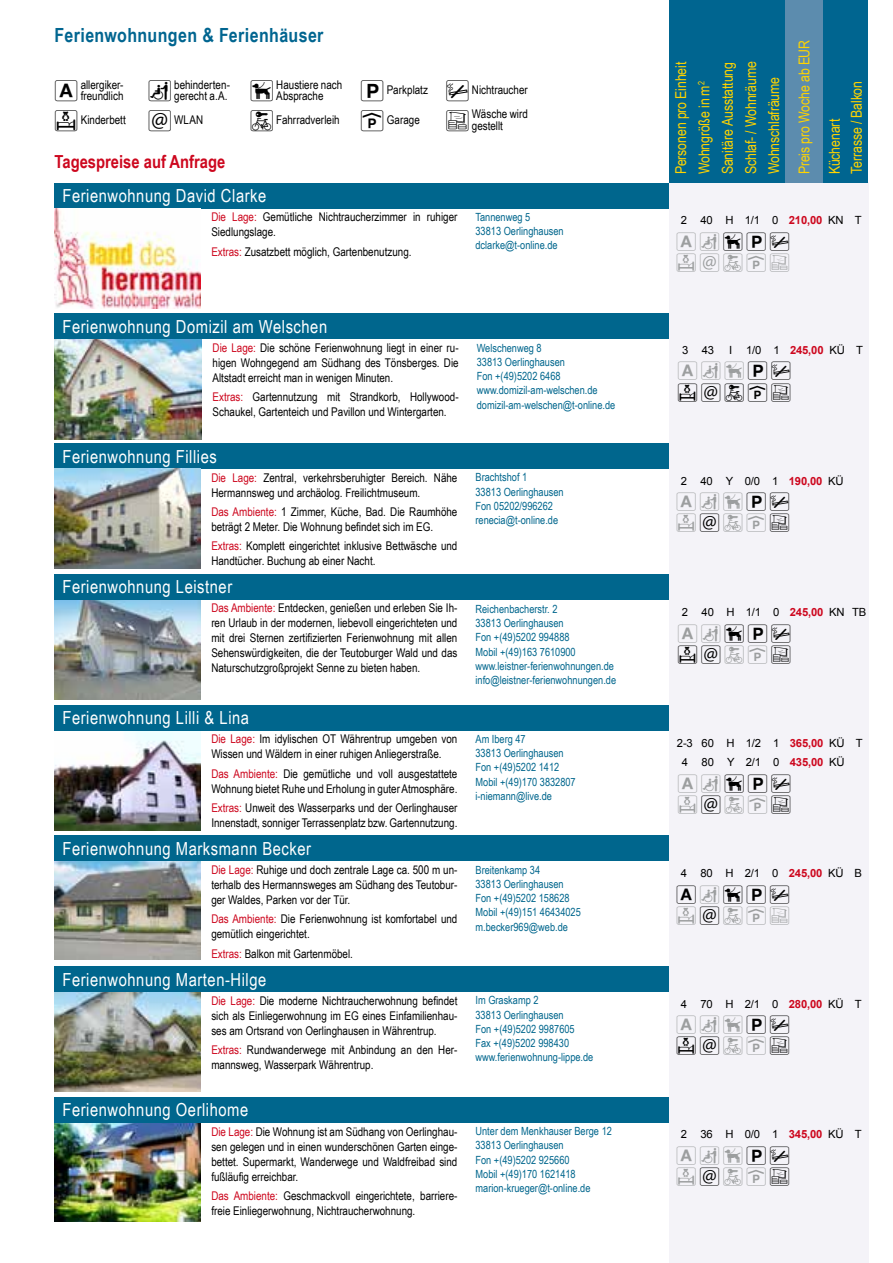
<style>
.page{position:relative;width:893px;height:1263px;background:#fff}
.page>*{position:absolute;margin:0;border:0;box-sizing:border-box;transform-origin:0 0}
.t1{font:700 19.5px "Arial Narrow";letter-spacing:.02em;color:#006590}
.t2{font:18px "Arial Narrow";letter-spacing:.03em;color:#fff}
.t3{font:18px/21px "Tinpiktogramme";color:#9c9e9f}
.t4{font:18px/21px "Tinpiktogramme";color:#000}
.t5{font:700 18px "Arial Narrow";color:#cd071e}
.t6{font:15px/23.2px "Arial Narrow";letter-spacing:-.01em;color:#ffd400}
.t7{font:12px/15px "Arial Narrow";color:#000}
.t8{font:11.25px/14.2px "Arial Narrow";color:#00668d}
.t9{font:11.25px/19.2px "Arial";letter-spacing:-.015em;color:#000}
.s1{font-family:"Tinpiktogramme";font-size:21px}
.s2{color:#cd071e}
.s3{font-weight:700;color:#cd071e}
.s4{color:#000}
.s5{color:#9c9e9f}
</style>
<div class="page">
<div style="left:670px;top:183px;width:199px;height:1080px;background:#f4f3f8"></div>
<div style="left:670px;top:0;width:22px;height:183px;background:#006590"></div>
<div style="left:692px;top:0;width:24px;height:183px;background:#006590"></div>
<div style="left:716px;top:0;width:23px;height:183px;background:#006590"></div>
<div style="left:739px;top:0;width:24px;height:183px;background:#006590"></div>
<div style="left:763px;top:0;width:22px;height:183px;background:#006590"></div>
<div style="left:785px;top:0;width:38px;height:183px;background:#5c8cae"></div>
<div style="left:823px;top:0;width:22px;height:183px;background:#006590"></div>
<div style="left:845px;top:0;width:23px;height:183px;background:#006590"></div>
<div style="left:54px;top:314px;width:614px;height:25px;background:#00668d"></div>
<img style="left:54px;top:339px;width:148px;height:100px">
<div style="left:54px;top:183px;width:614px;height:25px;background:#00668d"></div>
<img style="left:54px;top:209px;width:147px;height:99px">
<div style="left:54px;top:443px;width:614px;height:26px;background:#00668d"></div>
<img style="left:54px;top:469px;width:147px;height:100px">
<img style="left:54px;top:600px;width:147px;height:99px">
<div style="left:54px;top:574px;width:614px;height:26px;background:#00668d"></div>
<img style="left:54px;top:992px;width:147px;height:100px">
<div style="left:54px;top:966px;width:614px;height:26px;background:#00668d"></div>
<div style="left:54px;top:836px;width:614px;height:25px;background:#00668d"></div>
<img style="left:54px;top:861px;width:147px;height:99px">
<img style="left:54px;top:730px;width:147px;height:100px">
<div style="left:54px;top:705px;width:614px;height:25px;background:#00668d"></div>
<img style="left:54px;top:1123px;width:146px;height:99px">
<div style="left:54px;top:1097px;width:614px;height:26px;background:#00668d"></div>
<h1 class="t1" style="left:55px;top:21px;width:270px">Ferienwohnungen &amp; Ferienhäuser</h1>
<p class="t7" style="left:55px;top:77px;width:70px"><span class="s1">Å</span> allergiker-</p>
<p class="t7" style="left:276px;top:78px;width:68px;line-height:11.2px;text-indent:-102px">gerecht a.A. <span class="s1">H</span> Haustiere nach<br>Absprache</p>
<p class="t7" style="left:361px;top:82px;width:168px"><span class="s1">S</span> Parkplatz <span class="s1">N</span> Nichtraucher</p>
<p class="t7" style="left:55px;top:112px;width:150px"><span class="s1">FL</span> Kinderbett <span class="s1">Ä</span> WLAN</p>
<p class="t7" style="left:251px;top:112px;width:171px"><span class="s1">V</span> Fahrradverleih <span class="s1">G</span> Garage</p>
<p class="t7" style="left:446px;top:108px;width:83px;line-height:11.2px;text-align:center"><span class="s1">Ќ</span> Wäsche wird gestellt</p>
<h2 class="t5" style="left:55px;top:148px;width:172px">Tagespreise auf Anfrage</h2>
<p class="t7" style="left:81px;top:77px;width:151px">freundlich <span class="s1">H</span> behinderten-</p>
<h2 class="t2" style="left:63px;top:182px;width:205px">Ferienwohnung David Clarke</h2>
<p class="t6" style="left:669px;top:174px;width:115px;rotate:-90deg">Personen pro Einheit<br>Wohngröße in m<sup>2<br></sup>Sanitäre Ausstattung<br>Schlaf- / Wohnräume<br>Wohnschlafräume</p>
<p class="t6" style="left:788px;top:174px;width:136px;line-height:30.2px;rotate:-90deg">Preis pro Woche ab EUR<br>Küchenart</p>
<p class="t6" style="left:844px;top:174px;width:95px;rotate:-90deg">Terrasse / Balkon</p>
<p class="t7" style="left:211px;top:209px;width:248px"><span class="s2">Die Lage:</span> Gemütliche Nichtraucherzimmer in ruhiger<br>Siedlungslage.</p>
<p class="t7" style="left:211px;top:243px;width:202px"><span class="s2">Extras:</span> Zusatzbett möglich, Gartenbenutzung.</p>
<p class="t8" style="left:475px;top:209px;width:90px">Tannenweg 5<br>33813 Oerlinghausen dclarke@t-online.de</p>
<p class="t9" style="left:681px;top:211px;width:183px">2 40 H 1/1 0 <span class="s3">210,00</span> KN T</p>
<h2 class="t3" style="left:677px;top:231px;width:114px">Å H <span class="s4">H S N<br></span>FL Ä V G Ќ</h2>
<h2 class="t2" style="left:63px;top:313px;width:266px">Ferienwohnung Domizil am Welschen</h2>
<p class="t7" style="left:213px;top:340px;width:248px;text-align:justify"><span class="s2">Die Lage:</span> Die schöne Ferienwohnung liegt in einer ru&shy;higen Wohngegend am Südhang des Tönsberges. Die Altstadt erreicht man in wenigen Minuten.</p>
<p class="t7" style="left:213px;top:389px;width:247px"><span class="s2">Extras:</span> Gartennutzung mit Strandkorb, Hollywood-<br>Schaukel, Gartenteich und Pavillon und Wintergarten.</p>
<h2 class="t2" style="left:63px;top:443px;width:156px">Ferienwohnung Fillies</h2>
<p class="t7" style="left:211px;top:470px;width:248px"><span class="s2">Die Lage:</span> Zentral, verkehrsberuhigter Bereich. Nähe<br>Hermannsweg und archäolog. Freilichtmuseum.</p>
<p class="t7" style="left:211px;top:504px;width:248px"><span class="s2">Das Ambiente:</span> 1 Zimmer, Küche, Bad. Die Raumhöhe beträgt 2 Meter. Die Wohnung befindet sich im EG.</p>
<p class="t7" style="left:211px;top:538px;width:248px"><span class="s2">Extras:</span> Komplett eingerichtet inklusive Bettwäsche und<br>Handtücher. Buchung ab einer Nacht.</p>
<h2 class="t2" style="left:63px;top:574px;width:171px">Ferienwohnung Leistner</h2>
<p class="t7" style="left:211px;top:600px;width:248px;text-align:justify"><span class="s2">Das Ambiente:</span> Entdecken, genießen und erleben Sie Ih&shy;ren Urlaub in der modernen, liebevoll eingerichteten und mit drei Sternen zertifizierten Ferienwohnung mit allen Sehenswürdigkeiten, die der Teutoburger Wald und das Naturschutzgroßprojekt Senne zu bieten haben.</p>
<h2 class="t2" style="left:63px;top:704px;width:188px">Ferienwohnung Lilli &amp; Lina</h2>
<p class="t7" style="left:211px;top:731px;width:248px"><span class="s2">Die Lage:</span> Im idylischen OT Währentrup umgeben von<br>Wissen und Wäldern in einer ruhigen Anliegerstraße.</p>
<p class="t7" style="left:211px;top:765px;width:248px"><span class="s2">Das Ambiente:</span> Die gemütliche und voll ausgestattete<br>Wohnung bietet Ruhe und Erholung in guter Atmosphäre.</p>
<p class="t7" style="left:211px;top:800px;width:248px"><span class="s2">Extras:</span> Unweit des Wasserparks und der Oerlinghauser<br>Innenstadt, sonniger Terrassenplatz bzw. Gartennutzung.</p>
<h2 class="t2" style="left:63px;top:835px;width:250px">Ferienwohnung Marksmann Becker</h2>
<p class="t7" style="left:211px;top:862px;width:248px;text-align:justify"><span class="s2">Die Lage:</span> Ruhige und doch zentrale Lage ca. 500 m un&shy;terhalb des Hermannsweges am Südhang des Teutobur&shy;ger Waldes, Parken vor der Tür.</p>
<p class="t7" style="left:211px;top:911px;width:248px"><span class="s2">Das Ambiente:</span> Die Ferienwohnung ist komfortabel und gemütlich eingerichtet.</p>
<p class="t7" style="left:211px;top:945px;width:143px"><span class="s2">Extras:</span> Balkon mit Gartenmöbel.</p>
<h2 class="t2" style="left:63px;top:966px;width:205px">Ferienwohnung Marten-Hilge</h2>
<p class="t7" style="left:211px;top:993px;width:248px;text-align:justify"><span class="s2">Die Lage:</span> Die moderne Nichtraucherwohnung befindet sich als Einliegerwohnung im EG eines Einfamilienhau&shy;ses am Ortsrand von Oerlinghausen in Währentrup.</p>
<p class="t7" style="left:211px;top:1042px;width:248px"><span class="s2">Extras:</span> Rundwanderwege mit Anbindung an den Her&shy;mannsweg, Wasserpark Währentrup.</p>
<h2 class="t2" style="left:63px;top:1097px;width:187px">Ferienwohnung Oerlihome</h2>
<p class="t7" style="left:211px;top:1123px;width:248px;text-align:justify"><span class="s2">Die Lage:</span> Die Wohnung ist am Südhang von Oerlinghau&shy;sen gelegen und in einen wunderschönen Garten einge&shy;bettet. Supermarkt, Wanderwege und Waldfreibad sind fußläufig erreichbar.</p>
<p class="t7" style="left:211px;top:1188px;width:248px"><span class="s2">Das Ambiente:</span> Geschmackvoll eingerichtete, barriere&shy;freie Einliegerwohnung, Nichtraucherwohnung.</p>
<p class="t8" style="left:477px;top:340px;width:140px">Welschenweg 8<br>33813 Oerlinghausen<br>Fon +(49)5202 6468 www.domizil-am-welschen.de domizil-am-welschen@t-online.de</p>
<p class="t9" style="left:682px;top:340px;width:34px">3 43</p>
<p class="t9" style="left:729px;top:340px;width:135px">I 1/0 1 <span class="s3">245,00</span> KÜ T</p>
<h2 class="t4" style="left:678px;top:361px;width:114px"><span class="s5">Å H H</span> S N<br>FL Ä V G Ќ</h2>
<p class="t8" style="left:475px;top:470px;width:90px">Brachtshof 1<br>33813 Oerlinghausen<br>Fon 05202/996262 renecia@t-online.de</p>
<p class="t9" style="left:681px;top:471px;width:164px">2 40 Y 0/0 1 <span class="s3">190,00</span> KÜ</p>
<h2 class="t3" style="left:677px;top:491px;width:114px">Å H H <span class="s4">S N<br></span>FL <span class="s4">Ä</span> V G <span class="s4">Ќ</span></h2>
<p class="t8" style="left:475px;top:601px;width:142px">Reichenbacherstr. 2<br>33813 Oerlinghausen<br>Fon +(49)5202 994888<br>Mobil +(49)163 7610900 www.leistner-ferienwohnungen.de info@leistner-ferienwohnungen.de</p>
<p class="t8" style="left:475px;top:731px;width:102px">Am Iberg 47<br>33813 Oerlinghausen<br>Fon +(49)5202 1412<br>Mobil +(49)170 3832807 i-niemann@live.de</p>
<p class="t9" style="left:682px;top:603px;width:186px">2 40 H 1/1 0 <span class="s3">245,00</span> KN TB</p>
<h2 class="t4" style="left:678px;top:623px;width:114px"><span class="s5">Å H</span> H S N<br>FL Ä <span class="s5">V G</span> Ќ</h2>
<p class="t9" style="left:682px;top:734px;width:183px;text-indent:-5px">2-3 60 H 1/2 1 <span class="s3">365,00</span> KÜ T<br>4 80 Y 2/1 0 <span class="s3">435,00</span> KÜ</p>
<h2 class="t3" style="left:678px;top:773px;width:114px">Å H <span class="s4">HS N<br></span>FL <span class="s4">Ä</span> V G <span class="s4">Ќ</span></h2>
<p class="t8" style="left:475px;top:862px;width:107px">Breitenkamp 34<br>33813 Oerlinghausen<br>Fon +(49)5202 158628<br>Mobil +(49)151 46434025 m.becker969@web.de</p>
<p class="t9" style="left:681px;top:863px;width:183px">4 80 H 2/1 0 <span class="s3">245,00</span> KÜ B</p>
<h2 class="t3" style="left:677px;top:884px;width:114px"><span class="s4">Å</span> H <span class="s4">H S N<br></span>FL <span class="s4">Ä</span> V G Ќ</h2>
<p class="t8" style="left:475px;top:993px;width:119px">Im Graskamp 2<br>33813 Oerlinghausen<br>Fon +(49)5202 9987605<br>Fax +(49)5202 998430 www.ferienwohnung-lippe.de</p>
<p class="t9" style="left:681px;top:994px;width:183px">4 70 H 2/1 0 <span class="s3">280,00</span> KÜ T</p>
<h2 class="t4" style="left:677px;top:1014px;width:114px"><span class="s5">Å H H</span> S N<br>FLÄ <span class="s5">V G</span> Ќ</h2>
<p class="t8" style="left:475px;top:1123px;width:138px">Unter dem Menkhauser Berge 12<br>33813 Oerlinghausen<br>Fon +(49)5202 925660<br>Mobil +(49)170 1621418 marion-krueger@t-online.de</p>
<p class="t9" style="left:681px;top:1125px;width:183px">2 36 H 0/0 1 <span class="s3">345,00</span> KÜ T</p>
<h2 class="t3" style="left:677px;top:1145px;width:114px">Å H H <span class="s4">S N<br></span>FL <span class="s4">Ä</span> V G <span class="s4">Ќ</span></h2>
</div>
